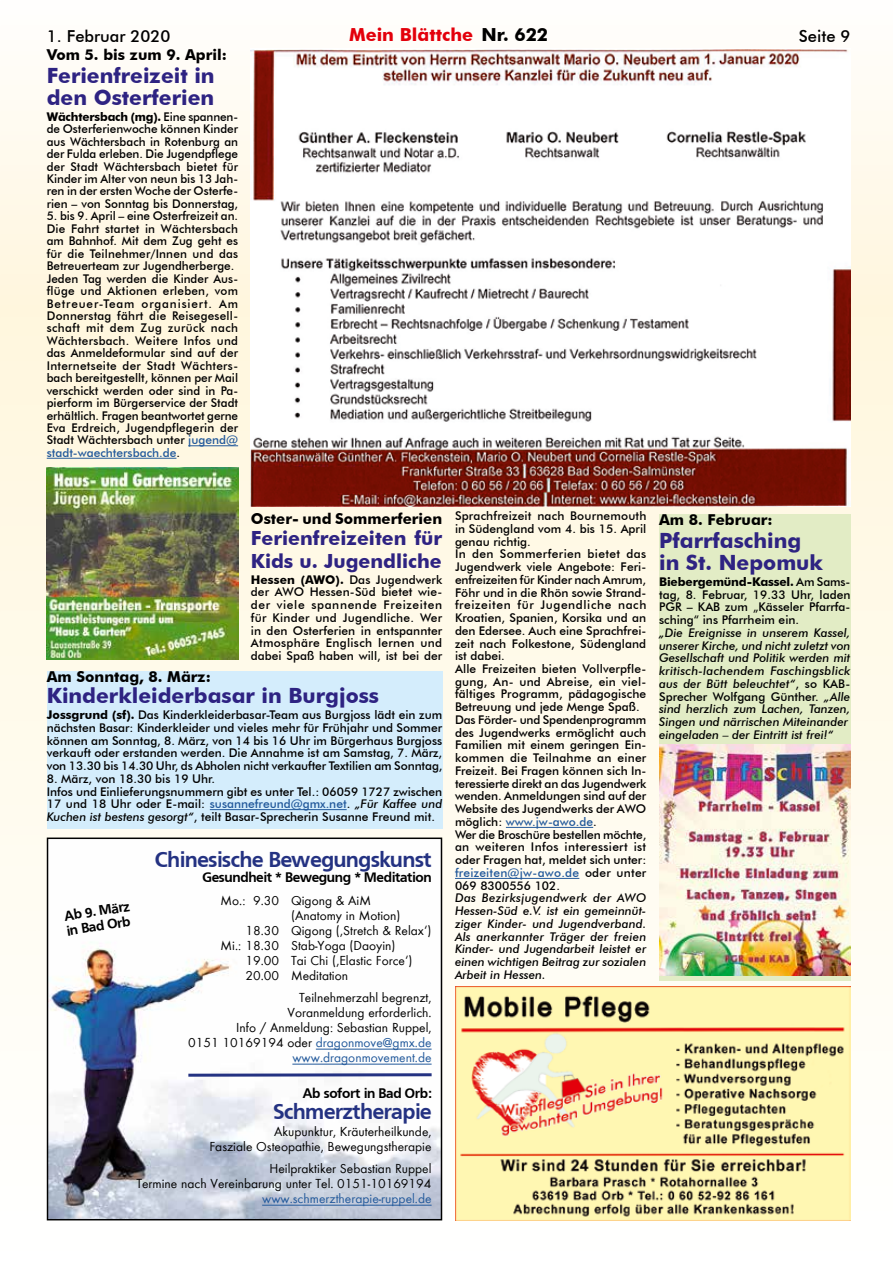
<style>
.page{position:relative;width:893px;height:1263px;background:#fff}
.page>*{position:absolute;margin:0;border:0;box-sizing:border-box;transform-origin:0 0}
.t1{font:700 21px/22.5px "Futura BT";color:#2e2382}
.t2{font:21px "Frucht Large Normal";color:#243282}
.t3{font:700 19.5px/22.5px "Futura BT";color:#2e2382}
.t4{font:700 18px "Futura BT";color:#e3000b}
.t5{font:500 16.5px "Futura BT";color:#000}
.t6{font:700 15px "Futura BT";color:#000}
.t7{font:13.5px/15px "Fuschia";color:#000;text-align:right}
.t8{font:13.5px/15px "Frucht Large Normal";color:#000}
.t9{font:13.5px "Fuschia";color:#22599b}
.t10{font:500 12px/12.8px "Futura BT";color:#000;text-align:justify}
.t11{font:italic 500 12px/12.8px "Futura BT";color:#000}
.s1{color:#000}
.s2{font-weight:700}
.s3{color:#22599b}
.s4{font-style:italic}
.s5{font-style:normal}
</style>
<div class="page">
<img style="left:0;top:50px;width:893px;height:1171px">
<div style="left:659px;top:514px;width:191px;height:466px;background:#e2ecc5"></div>
<img style="left:455px;top:987px;width:395px;height:233px">
<img style="left:251px;top:49px;width:599px;height:458px">
<hr style="left:188px;top:445px;width:50px;height:1px;background:#22599b">
<hr style="left:47px;top:458px;width:129px;height:1px;background:#22599b">
<img style="left:47px;top:468px;width:191px;height:191px">
<img style="left:659px;top:744px;width:191px;height:231px">
<hr style="left:506px;top:827px;width:87px;height:1px;background:#22599b">
<hr style="left:455px;top:878px;width:124px;height:1px;background:#22599b">
<div style="left:47px;top:671px;width:395px;height:157px;background:#d4edfc"></div>
<hr style="left:210px;top:809px;width:137px;height:1px;background:#22599b">
<img style="left:50px;top:840px;width:389px;height:377px">
<div style="left:47px;top:837px;width:395px;height:383px;border:2px solid #000"></div>
<hr style="left:316px;top:1049px;width:116px;height:1px;background:#22599b">
<hr style="left:292px;top:1064px;width:140px;height:1px;background:#22599b">
<hr style="left:262px;top:1205px;width:170px;height:1px;background:#22599b">
<svg style="left:188px;top:1073px;width:244px;height:4px"></svg>
<h3 class="t5" style="left:47px;top:26px;width:125px">1. Februar 2020</h3>
<h3 class="t4" style="left:349px;top:24px;width:201px">Mein Blättche <span class="s1">Nr. 622</span></h3>
<h3 class="t5" style="left:799px;top:26px;width:53px">Seite 9</h3>
<p class="t6" style="left:47px;top:46px;width:182px">Vom 5. bis zum 9. April:</p>
<h1 class="t1" style="left:47px;top:64px;width:169px">Ferienfreizeit in den Osterferien</h1>
<p class="t10" style="left:47px;top:110px;width:193px"><span class="s2">Wächtersbach (mg).</span> Eine spannen&shy;de Osterferienwoche können Kinder aus Wächtersbach in Rotenburg an der Fulda erleben. Die Jugendpflege der Stadt Wächtersbach bietet für Kinder im Alter von neun bis 13 Jah&shy;ren in der ersten Woche der Osterfe&shy;rien – von Sonntag bis Donnerstag,</p>
<p class="t10" style="left:47px;top:210px;width:193px;text-align:left">5. bis 9. April – eine Osterfreizeit an.<br>Die Fahrt startet in Wächtersbach am Bahnhof. Mit dem Zug geht es für die Teilnehmer/Innen und das Betreuerteam zur Jugendherberge.<br>Jeden Tag werden die Kinder Aus&shy;flüge und Aktionen erleben, vom Betreuer-Team organisiert. Am Donnerstag fährt die Reisegesell&shy;schaft mit dem Zug zurück nach Wächtersbach. Weitere Infos und das Anmeldeformular sind auf der Internetseite der Stadt Wächters&shy;bach bereitgestellt, können per Mail verschickt werden oder sind in Pa&shy;pierform im Bürgerservice der Stadt erhältlich. Fragen beantwortet gerne Eva Erdreich, Jugendpflegerin der Stadt Wächtersbach unter <span class="s3">jugend@ stadt-waechtersbach.de</span>.</p>
<p class="t6" style="left:251px;top:510px;width:193px">Oster- und Sommerferien</p>
<h2 class="t3" style="left:251px;top:527px;width:193px">Ferienfreizeiten für<br>Kids u. Jugendliche</h2>
<p class="t10" style="left:251px;top:573px;width:193px"><span class="s2">Hessen (AWO).</span> Das Jugendwerk der AWO Hessen-Süd bietet wie&shy;der viele spannende Freizeiten für Kinder und Jugendliche. Wer in den Osterferien in entspannter Atmosphäre Englisch lernen und dabei Spaß haben will, ist bei der</p>
<p class="t6" style="left:47px;top:668px;width:166px">Am Sonntag, 8. März:</p>
<h1 class="t1" style="left:47px;top:684px;width:334px">Kinderkleiderbasar in Burgjoss</h1>
<p class="t10" style="left:47px;top:708px;width:397px"><span class="s2">Jossgrund (sf).</span> Das Kinderkleiderbasar-Team aus Burgjoss lädt ein zum nächsten Basar: Kinderkleider und vieles mehr für Frühjahr und Sommer können am Sonntag, 8. März, von 14 bis 16 Uhr im Bürgerhaus Burgjoss verkauft oder erstanden werden. Die Annahme ist am Samstag, 7. März, von 13.30 bis 14.30 Uhr, ds Abholen nicht verkaufter Textilien am Sonntag,</p>
<p class="t10" style="left:47px;top:772px;width:397px;text-align:left">8. März, von 18.30 bis 19 Uhr.<br>Infos und Einlieferungsnummern gibt es unter Tel.: 06059 1727 zwischen 17 und 18 Uhr oder E-mail: <span class="s3">susannefreund@gmx.net</span>. <span class="s4">„Für Kaffee und Kuchen ist bestens gesorgt“</span>, teilt Basar-Sprecherin Susanne Freund mit.</p>
<p class="t8" style="left:63px;top:909px;width:67px;rotate:-9deg">Ab 9. März in Bad Orb</p>
<h1 class="t2" style="left:156px;top:847px;width:278px">Chinesische Bewegungskunst</h1>
<p class="t8" style="left:203px;top:870px;width:230px">Gesundheit * Bewegung * Meditation</p>
<p class="t7" style="left:221px;top:893px;width:152px">Mo.: 9.30 Qigong &amp; AiM</p>
<p class="t7" style="left:291px;top:908px;width:111px">(Anatomy in Motion)</p>
<p class="t7" style="left:245px;top:923px;width:188px">18.30 Qigong (‚Stretch &amp; Relax‘)</p>
<p class="t7" style="left:221px;top:938px;width:176px">Mi.: 18.30 Stab-Yoga (Daoyin)</p>
<p class="t7" style="left:245px;top:953px;width:169px">19.00 Tai Chi (‚Elastic Force‘)</p>
<p class="t7" style="left:245px;top:968px;width:104px">20.00 Meditation</p>
<p class="t7" style="left:188px;top:990px;width:245px">Teilnehmerzahl begrenzt,<br>Voranmeldung erforderlich.<br>Info / Anmeldung: Sebastian Ruppel,<br>0151 10169194 oder <span class="s3">dragonmove@gmx.de www.dragonmovement.de</span></p>
<p class="t8" style="left:303px;top:1086px;width:130px">Ab sofort in Bad Orb:</p>
<h1 class="t2" style="left:274px;top:1099px;width:159px">Schmerztherapie</h1>
<p class="t7" style="left:209px;top:1124px;width:224px">Akupunktur, Kräuterheilkunde,<br>Fasziale Osteopathie, Bewegungstherapie</p>
<p class="t7" style="left:136px;top:1161px;width:297px">Heilpraktiker Sebastian Ruppel<br>Termine nach Vereinbarung unter Tel. 0151-10169194</p>
<p class="t9" style="left:262px;top:1191px;width:171px">www.schmerztherapie-ruppel.de</p>
<p class="t10" style="left:455px;top:509px;width:193px;text-align:left">Sprachfreizeit nach Bournemouth in Südengland vom 4. bis 15. April genau richtig.<br>In den Sommerferien bietet das<br>Jugendwerk viele Angebote: Feri&shy;enfreizeiten für Kinder nach Amrum,<br>Föhr und in die Rhön sowie Strand&shy;freizeiten für Jugendliche nach<br>Kroatien, Spanien, Korsika und an den Edersee. Auch eine Sprachfrei&shy;zeit nach Folkestone, Südengland ist dabei.<br>Alle Freizeiten bieten Vollverpfle&shy;gung, An- und Abreise, ein viel&shy;fältiges Programm, pädagogische<br>Betreuung und jede Menge Spaß.<br>Das Förder- und Spendenprogramm des Jugendwerks ermöglicht auch<br>Familien mit einem geringen Ein&shy;kommen die Teilnahme an einer<br>Freizeit. Bei Fragen können sich In&shy;teressierte direkt an das Jugendwerk wenden. Anmeldungen sind auf der<br>Website des Jugendwerks der AWO möglich: <span class="s3">www.jw-awo.de</span>.<br>Wer die Broschüre bestellen möchte, an weiteren Infos interessiert ist oder Fragen hat, meldet sich unter: <span class="s3">freizeiten@jw-awo.de</span> oder unter<br>069 8300556 102.</p>
<p class="t11" style="left:455px;top:892px;width:193px;text-align:justify">Das Bezirksjugendwerk der AWO Hessen-Süd e.V. ist ein gemeinnüt&shy;ziger Kinder- und Jugendverband.<br>Als anerkannter Träger der freien Kinder- und Jugendarbeit leistet er einen wichtigen Beitrag zur sozialen Arbeit in Hessen.</p>
<p class="t6" style="left:659px;top:511px;width:115px">Am 8. Februar:</p>
<h1 class="t1" style="left:659px;top:529px;width:165px">Pfarrfasching in St. Nepomuk</h1>
<p class="t10" style="left:659px;top:575px;width:193px"><span class="s2">Biebergemünd-Kassel.</span> Am Sams&shy;tag, 8. Februar, 19.33 Uhr, laden PGR – KAB zum „Kässeler Pfarrfa&shy;sching“ ins Pfarrheim ein.</p>
<p class="t11" style="left:659px;top:626px;width:193px">„Die Ereignisse in unserem Kassel, unserer Kirche, und nicht zuletzt von Gesellschaft und Politik werden mit kritisch-lachendem Faschingsblick aus der Bütt beleuchtet“<span class="s5">, so KAB-Sprecher Wolfgang Günther.</span> „Alle sind herzlich zum Lachen, Tanzen, Singen und närrischen Miteinander eingeladen – der Eintritt ist frei!“</p>
</div>
